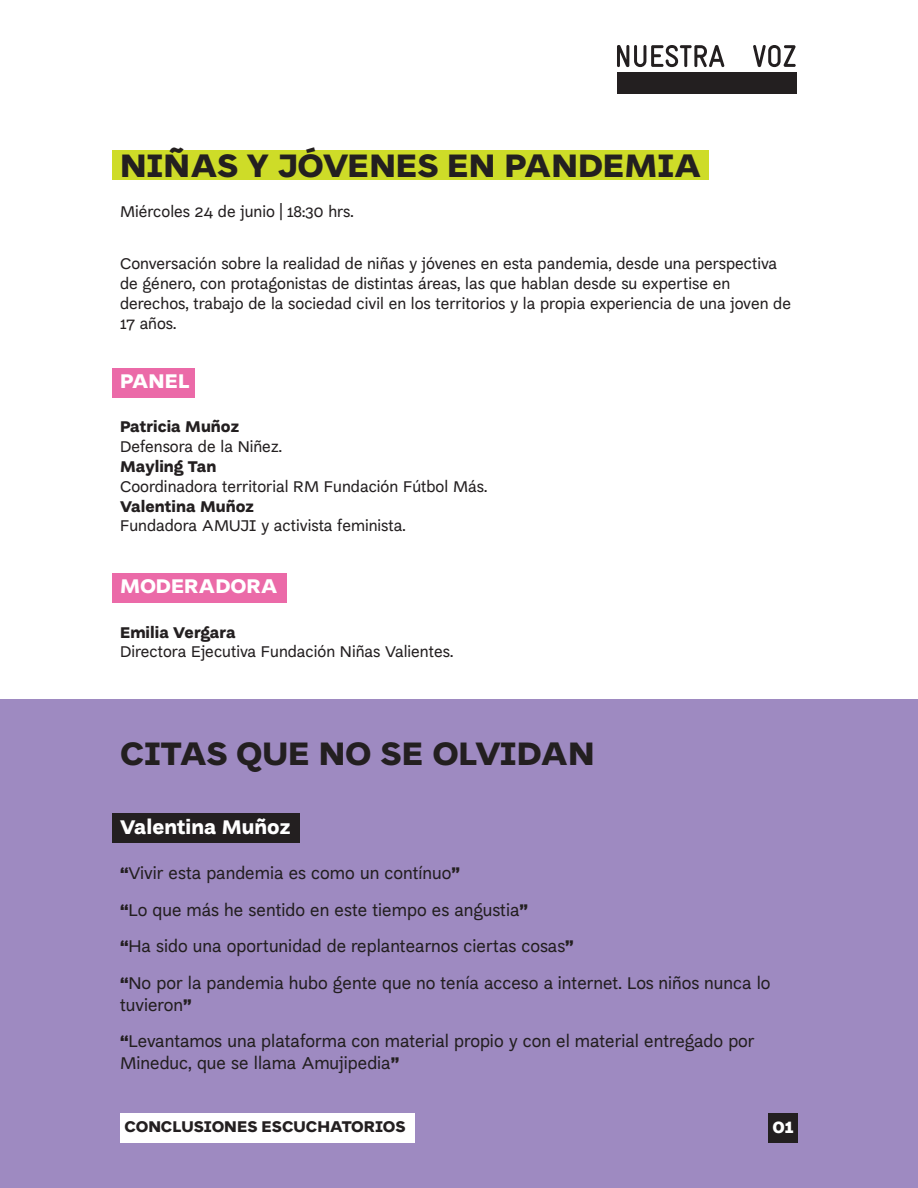
<style>
.page{position:relative;width:918px;height:1188px;background:#fff}
.page>*{position:absolute;margin:0;border:0;box-sizing:border-box;transform-origin:0 0}
.t1{font:700 34.5px "Di Grotesk";color:#231f20}
.t2{font:700 21px "Di Grotesk";color:#fff}
.t3{font:700 19.5px "Di Grotesk";color:#fff}
.t4{font:18px/36.6px "Di Grotesk";color:#231f20}
.t5{font:16.5px/19.8px "Di Grotesk";color:#231f20}
.t6{font:700 16.5px "Di Grotesk";color:#231f20}
.s1{font-weight:700;font-size:16.5px}
</style>
<div class="page">
<div style="left:112px;top:150px;width:597px;height:30px;background:#cedc28"></div>
<svg style="left:617px;top:45px;width:107px;height:22px"></svg>
<svg style="left:753px;top:45px;width:43px;height:22px"></svg>
<div style="left:617px;top:73px;width:180px;height:21px;background:#231f20"></div>
<div style="left:112px;top:368px;width:83px;height:30px;background:#eb6aa8"></div>
<div style="left:112px;top:573px;width:175px;height:30px;background:#eb6aa8"></div>
<div style="left:0;top:699px;width:918px;height:489px;background:#9e8ac1"></div>
<div style="left:112px;top:813px;width:188px;height:30px;background:#231f20"></div>
<div style="left:768px;top:1113px;width:30px;height:30px;background:#231f20"></div>
<div style="left:120px;top:1113px;width:295px;height:30px;background:#fff"></div>
<h1 class="t1" style="left:120px;top:139px;width:583px">NIÑAS Y JÓVENES EN PANDEMIA</h1>
<p class="t5" style="left:120px;top:201px;width:235px">Miércoles 24 de junio | 18:30 hrs.</p>
<p class="t5" style="left:120px;top:254px;width:673px">Conversación sobre la realidad de niñas y jóvenes en esta pandemia, desde una perspectiva de género, con protagonistas de distintas áreas, las que hablan desde su expertise en derechos, trabajo de la sociedad civil en los territorios y la propia experiencia de una joven de 17 años.</p>
<p class="t2" style="left:120px;top:365px;width:71px">PANEL</p>
<p class="t6" style="left:120px;top:414px;width:121px">Patricia Muñoz</p>
<p class="t5" style="left:120px;top:437px;width:163px">Defensora de la Niñez.</p>
<p class="t6" style="left:120px;top:454px;width:98px">Mayling Tan</p>
<p class="t5" style="left:120px;top:476px;width:369px">Coordinadora territorial RM Fundación Fútbol Más.</p>
<p class="t6" style="left:120px;top:493px;width:135px">Valentina Muñoz</p>
<p class="t5" style="left:120px;top:516px;width:287px">Fundadora AMUJI y activista feminista.</p>
<p class="t2" style="left:120px;top:570px;width:159px">MODERADORA</p>
<p class="t6" style="left:120px;top:619px;width:117px">Emilia Vergara</p>
<p class="t5" style="left:120px;top:642px;width:335px">Directora Ejecutiva Fundación Niñas Valientes.</p>
<h1 class="t1" style="left:120px;top:727px;width:476px">CITAS QUE NO SE OLVIDAN</h1>
<p class="t2" style="left:120px;top:811px;width:172px">Valentina Muñoz</p>
<p class="t4" style="left:120px;top:855px;width:652px"><span class="s1">“</span>Vivir esta pandemia es como un contínuo<span class="s1">”<br>“</span>Lo que más he sentido en este tiempo es angustia<span class="s1">”<br>“</span>Ha sido una oportunidad de replantearnos ciertas cosas<span class="s1">”<br>“</span>No por la pandemia hubo gente que no tenía acceso a internet. Los niños nunca lo</p>
<p class="t4" style="left:120px;top:986px;width:636px">tuvieron<span class="s1">”<br>“</span>Levantamos una plataforma con material propio y con el material entregado por</p>
<p class="t4" style="left:120px;top:1044px;width:281px">Mineduc, que se llama Amujipedia<span class="s1">”</span></p>
<p class="t6" style="left:124px;top:1114px;width:283px">CONCLUSIONES ESCUCHATORIOS</p>
<p class="t3" style="left:772px;top:1111px;width:23px">01</p>
</div>
